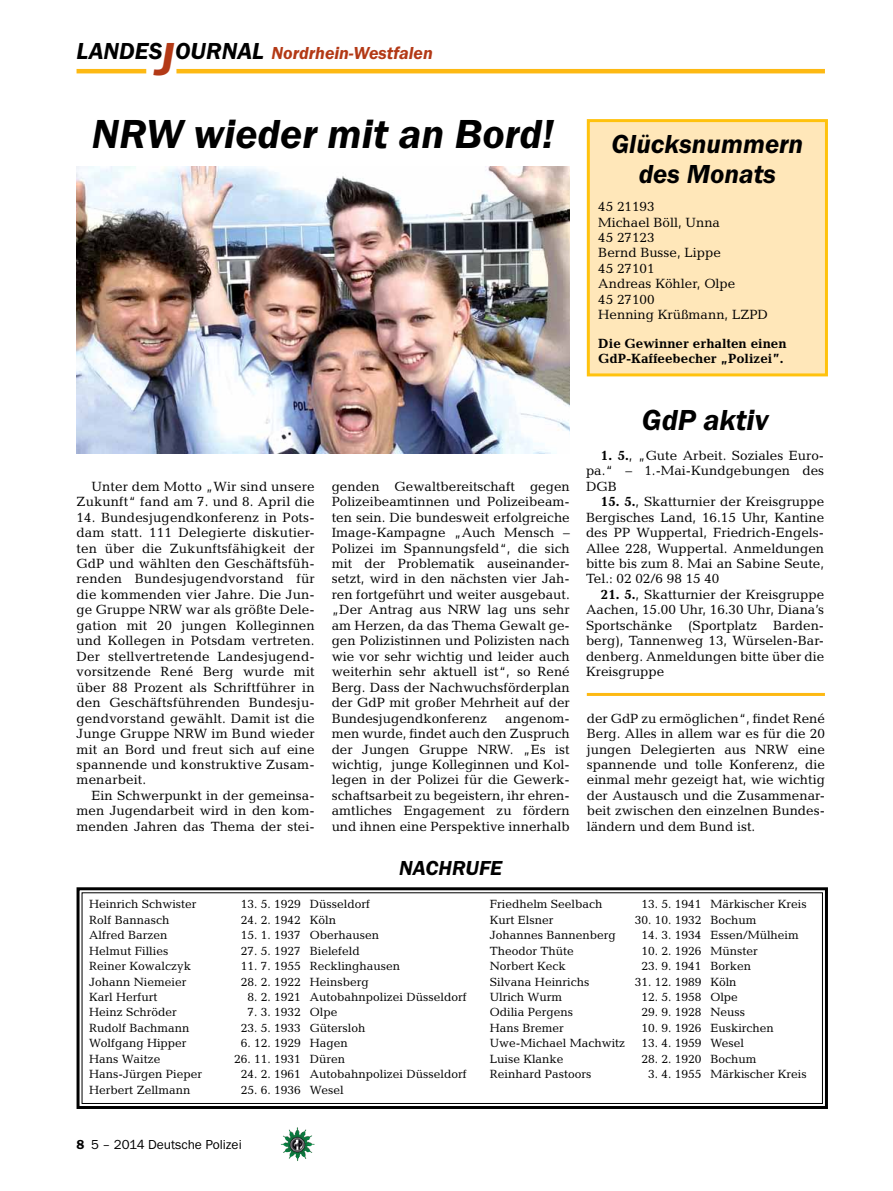
<style>
.page{position:relative;width:893px;height:1191px;background:#fff}
.page>*{position:absolute;margin:0;border:0;box-sizing:border-box;transform-origin:0 0}
._02__HEADLINE_3spalt{font:italic 600 42px "Franklin Gothic Itc T";color:#000}
._04__HEADLINE_1spalt{font:italic 600 30px "Franklin Gothic Itc T";color:#000}
._04__HEADLINE_1spalt-2{font:italic 600 27px/30px "Franklin Gothic Itc T";color:#000;text-align:center}
._01__RUBRIKENZEILE_o{font:italic 600 21px "Franklin Gothic Itc T";color:#000}
.t1{font:italic 600 18px "Franklin Gothic Itc T";color:#b33916}
._09__GRUNDTEXT___Blo{font:13.5px/15.5px "Candida";color:#000;text-align:justify}
._09__GRUNDTEXT___Blo-2{font:700 13.5px/15.5px "Candida";color:#000}
.t2{font:13.5px "Franklin Gothic Itc T";color:#000}
._09__GRUNDTEXT___Blo-3{font:12px "Candida";color:#000}
.s1{font-size:24px;color:#000}
.s2{font-size:48px}
.s3{font-weight:700}
.s4{font-weight:600}
</style>
<div class="page">
<hr style="left:77px;top:69px;width:69px;height:4px;background:#fdb913">
<hr style="left:176px;top:69px;width:649px;height:4px;background:#fdb913">
<img style="left:281px;top:1128px;width:16px;height:24px">
<div style="left:588px;top:121px;width:238px;height:254px;background:#ffe7b9"></div>
<div style="left:587px;top:119px;width:241px;height:257px;border:3px solid #ffc20e"></div>
<img style="left:77px;top:166px;width:493px;height:287px">
<hr style="left:587px;top:693px;width:238px;height:3px;background:#fdb913">
<svg style="left:76px;top:887px;width:752px;height:222px"></svg>
<div style="left:82px;top:892px;width:741px;height:212px;border:1px solid #000"></div>
<h3 class="t1" style="left:77px;top:42px;width:358px"><span class="s1">LANDES</span><span class="s2">J</span><span class="s1">OURNAL</span> Nordrhein-Westfalen</h3>
<p class="_02__HEADLINE_3spalt" style="left:92px;top:109px;width:464px">NRW wieder mit an Bord!</p>
<p class="_04__HEADLINE_1spalt-2" style="left:611px;top:128px;width:193px">Glücksnummern des Monats</p>
<p class="_09__GRUNDTEXT___Blo" style="left:598px;top:199px;width:171px;text-align:left">45 21193<br>Michael Böll, Unna<br>45 27123<br>Bernd Busse, Lippe<br>45 27101<br>Andreas Köhler, Olpe<br>45 27100<br>Henning Krüßmann, LZPD</p>
<p class="_09__GRUNDTEXT___Blo-2" style="left:598px;top:335px;width:190px">Die Gewinner erhalten einen<br>GdP-Kaffeebecher „Polizei”.</p>
<p class="_09__GRUNDTEXT___Blo" style="left:77px;top:478px;width:240px;text-align:right">Unter dem Motto „Wir sind unsere<br>Zukunft“ fand am 7. und 8. April die</p>
<p class="_09__GRUNDTEXT___Blo" style="left:77px;top:509px;width:240px">14. Bundesjugendkonferenz in Pots&shy;dam statt. 111 Delegierte diskutier&shy;ten über die Zukunftsfähigkeit der GdP und wählten den Geschäftsfüh&shy;renden Bundesjugendvorstand für die kommenden vier Jahre. Die Jun&shy;ge Gruppe NRW war als größte Dele&shy;gation mit 20 jungen Kolleginnen und Kollegen in Potsdam vertreten.<br>Der stellvertretende Landesjugend&shy;vorsitzende René Berg wurde mit über 88 Prozent als Schriftführer in den Geschäftsführenden Bundesju&shy;gendvorstand gewählt. Damit ist die Junge Gruppe NRW im Bund wieder mit an Bord und freut sich auf eine spannende und konstruktive Zusam&shy;menarbeit.</p>
<p class="_09__GRUNDTEXT___Blo" style="left:77px;top:787px;width:240px;text-indent:15px">Ein Schwerpunkt in der gemeinsa&shy;men Jugendarbeit wird in den kom&shy;menden Jahren das Thema der stei-</p>
<p class="_04__HEADLINE_1spalt" style="left:642px;top:403px;width:128px">GdP aktiv</p>
<p class="_09__GRUNDTEXT___Blo" style="left:586px;top:447px;width:240px;text-indent:15px"><span class="s3">1. 5.</span>, „Gute Arbeit. Soziales Euro&shy;pa.“ – 1.-Mai-Kundgebungen des DGB</p>
<p class="_09__GRUNDTEXT___Blo" style="left:586px;top:494px;width:240px;text-indent:15px"><span class="s3">15. 5.</span>, Skatturnier der Kreisgruppe Bergisches Land, 16.15 Uhr, Kantine des PP Wuppertal, Friedrich-Engels-Allee 228, Wuppertal. Anmeldungen bitte bis zum 8. Mai an Sabine Seute, Tel.: 02 02/6 98 15 40</p>
<p class="_09__GRUNDTEXT___Blo" style="left:586px;top:586px;width:240px;text-indent:15px"><span class="s3">21. 5.</span>, Skatturnier der Kreisgruppe Aachen, 15.00 Uhr, 16.30 Uhr, Diana’s Sportschänke (Sportplatz Barden&shy;berg), Tannenweg 13, Würselen-Bar&shy;denberg. Anmeldungen bitte über die Kreisgruppe</p>
<p class="_09__GRUNDTEXT___Blo" style="left:332px;top:478px;width:240px">genden Gewaltbereitschaft gegen Polizeibeamtinnen und Polizeibeam&shy;ten sein. Die bundesweit erfolgreiche Image-Kampagne „Auch Mensch – Polizei im Spannungsfeld“, die sich mit der Problematik auseinander&shy;setzt, wird in den nächsten vier Jah&shy;ren fortgeführt und weiter ausgebaut. „Der Antrag aus NRW lag uns sehr am Herzen, da das Thema Gewalt ge&shy;gen Polizistinnen und Polizisten nach wie vor sehr wichtig und leider auch weiterhin sehr aktuell ist“, so René Berg. Dass der Nachwuchsförderplan der GdP mit großer Mehrheit auf der Bundesjugendkonferenz</p>
<p class="_09__GRUNDTEXT___Blo" style="left:332px;top:710px;width:240px;text-indent:174px">angenom&shy;men wurde, findet auch den Zuspruch der Jungen Gruppe NRW. „Es ist wichtig, junge Kolleginnen und Kol&shy;legen in der Polizei für die Gewerk&shy;schaftsarbeit zu begeistern, ihr ehren&shy;amtliches Engagement zu fördern und ihnen eine Perspektive innerhalb</p>
<p class="_09__GRUNDTEXT___Blo" style="left:587px;top:710px;width:240px">der GdP zu ermöglichen“, findet René Berg. Alles in allem war es für die 20 jungen Delegierten aus NRW eine spannende und tolle Konferenz, die einmal mehr gezeigt hat, wie wichtig der Austausch und die Zusammenar&shy;beit zwischen den einzelnen Bundes&shy;ländern und dem Bund ist.</p>
<p class="_01__RUBRIKENZEILE_o" style="left:399px;top:856px;width:105px">NACHRUFE</p>
<p class="_09__GRUNDTEXT___Blo-3" style="left:89px;top:897px;width:109px">Heinrich Schwister</p>
<p class="_09__GRUNDTEXT___Blo-3" style="left:241px;top:897px;width:131px">13. 5. 1929 Düsseldorf</p>
<p class="_09__GRUNDTEXT___Blo-3" style="left:89px;top:912px;width:82px">Rolf Bannasch</p>
<p class="_09__GRUNDTEXT___Blo-3" style="left:241px;top:912px;width:97px">24. 2. 1942 Köln</p>
<p class="_09__GRUNDTEXT___Blo-3" style="left:89px;top:928px;width:80px">Alfred Barzen</p>
<p class="_09__GRUNDTEXT___Blo-3" style="left:241px;top:928px;width:140px">15. 1. 1937 Oberhausen</p>
<p class="_09__GRUNDTEXT___Blo-3" style="left:89px;top:943px;width:81px">Helmut Fillies</p>
<p class="_09__GRUNDTEXT___Blo-3" style="left:241px;top:943px;width:121px">27. 5. 1927 Bielefeld</p>
<p class="_09__GRUNDTEXT___Blo-3" style="left:89px;top:959px;width:103px">Reiner Kowalczyk</p>
<p class="_09__GRUNDTEXT___Blo-3" style="left:241px;top:959px;width:161px">11. 7. 1955 Recklinghausen</p>
<p class="_09__GRUNDTEXT___Blo-3" style="left:89px;top:974px;width:99px">Johann Niemeier</p>
<p class="_09__GRUNDTEXT___Blo-3" style="left:241px;top:974px;width:129px">28. 2. 1922 Heinsberg</p>
<p class="_09__GRUNDTEXT___Blo-3" style="left:89px;top:990px;width:70px">Karl Herfurt</p>
<p class="_09__GRUNDTEXT___Blo-3" style="left:247px;top:990px;width:221px">8. 2. 1921 Autobahnpolizei Düsseldorf</p>
<p class="_09__GRUNDTEXT___Blo-3" style="left:89px;top:1005px;width:89px">Heinz Schröder</p>
<p class="_09__GRUNDTEXT___Blo-3" style="left:247px;top:1005px;width:91px">7. 3. 1932 Olpe</p>
<p class="_09__GRUNDTEXT___Blo-3" style="left:89px;top:1021px;width:102px">Rudolf Bachmann</p>
<p class="_09__GRUNDTEXT___Blo-3" style="left:241px;top:1021px;width:126px">23. 5. 1933 Gütersloh</p>
<p class="_09__GRUNDTEXT___Blo-3" style="left:89px;top:1036px;width:99px">Wolfgang Hipper</p>
<p class="_09__GRUNDTEXT___Blo-3" style="left:241px;top:1036px;width:109px">6. 12. 1929 Hagen</p>
<p class="_09__GRUNDTEXT___Blo-3" style="left:89px;top:1052px;width:73px">Hans Waitze</p>
<p class="_09__GRUNDTEXT___Blo-3" style="left:234px;top:1052px;width:113px">26. 11. 1931 Düren</p>
<p class="_09__GRUNDTEXT___Blo-3" style="left:89px;top:1067px;width:114px">Hans-Jürgen Pieper</p>
<p class="_09__GRUNDTEXT___Blo-3" style="left:241px;top:1067px;width:227px">24. 2. 1961 Autobahnpolizei Düsseldorf</p>
<p class="_09__GRUNDTEXT___Blo-3" style="left:89px;top:1082px;width:103px">Herbert Zellmann</p>
<p class="_09__GRUNDTEXT___Blo-3" style="left:241px;top:1082px;width:104px">25. 6. 1936 Wesel</p>
<p class="t2" style="left:77px;top:1136px;width:167px"><span class="s4">8</span> 5 – 2014 Deutsche Polizei</p>
<p class="_09__GRUNDTEXT___Blo-3" style="left:490px;top:897px;width:114px">Friedhelm Seelbach</p>
<p class="_09__GRUNDTEXT___Blo-3" style="left:641px;top:897px;width:167px">13. 5. 1941 Märkischer Kreis</p>
<p class="_09__GRUNDTEXT___Blo-3" style="left:490px;top:912px;width:65px">Kurt Elsner</p>
<p class="_09__GRUNDTEXT___Blo-3" style="left:635px;top:912px;width:123px">30. 10. 1932 Bochum</p>
<p class="_09__GRUNDTEXT___Blo-3" style="left:490px;top:928px;width:128px">Johannes Bannenberg</p>
<p class="_09__GRUNDTEXT___Blo-3" style="left:641px;top:928px;width:159px">14. 3. 1934 Essen/Mülheim</p>
<p class="_09__GRUNDTEXT___Blo-3" style="left:490px;top:943px;width:86px">Theodor Thüte</p>
<p class="_09__GRUNDTEXT___Blo-3" style="left:641px;top:943px;width:118px">10. 2. 1926 Münster</p>
<p class="_09__GRUNDTEXT___Blo-3" style="left:490px;top:959px;width:78px">Norbert Keck</p>
<p class="_09__GRUNDTEXT___Blo-3" style="left:641px;top:959px;width:111px">23. 9. 1941 Borken</p>
<p class="_09__GRUNDTEXT___Blo-3" style="left:490px;top:974px;width:101px">Silvana Heinrichs</p>
<p class="_09__GRUNDTEXT___Blo-3" style="left:635px;top:974px;width:103px">31. 12. 1989 Köln</p>
<p class="_09__GRUNDTEXT___Blo-3" style="left:490px;top:990px;width:74px">Ulrich Wurm</p>
<p class="_09__GRUNDTEXT___Blo-3" style="left:641px;top:990px;width:98px">12. 5. 1958 Olpe</p>
<p class="_09__GRUNDTEXT___Blo-3" style="left:490px;top:1005px;width:85px">Odilia Pergens</p>
<p class="_09__GRUNDTEXT___Blo-3" style="left:641px;top:1005px;width:105px">29. 9. 1928 Neuss</p>
<p class="_09__GRUNDTEXT___Blo-3" style="left:490px;top:1021px;width:76px">Hans Bremer</p>
<p class="_09__GRUNDTEXT___Blo-3" style="left:641px;top:1021px;width:134px">10. 9. 1926 Euskirchen</p>
<p class="_09__GRUNDTEXT___Blo-3" style="left:490px;top:1036px;width:137px">Uwe-Michael Machwitz</p>
<p class="_09__GRUNDTEXT___Blo-3" style="left:641px;top:1036px;width:104px">13. 4. 1959 Wesel</p>
<p class="_09__GRUNDTEXT___Blo-3" style="left:490px;top:1052px;width:75px">Luise Klanke</p>
<p class="_09__GRUNDTEXT___Blo-3" style="left:641px;top:1052px;width:117px">28. 2. 1920 Bochum</p>
<p class="_09__GRUNDTEXT___Blo-3" style="left:490px;top:1067px;width:103px">Reinhard Pastoors</p>
<p class="_09__GRUNDTEXT___Blo-3" style="left:648px;top:1067px;width:160px">3. 4. 1955 Märkischer Kreis</p>
</div>
